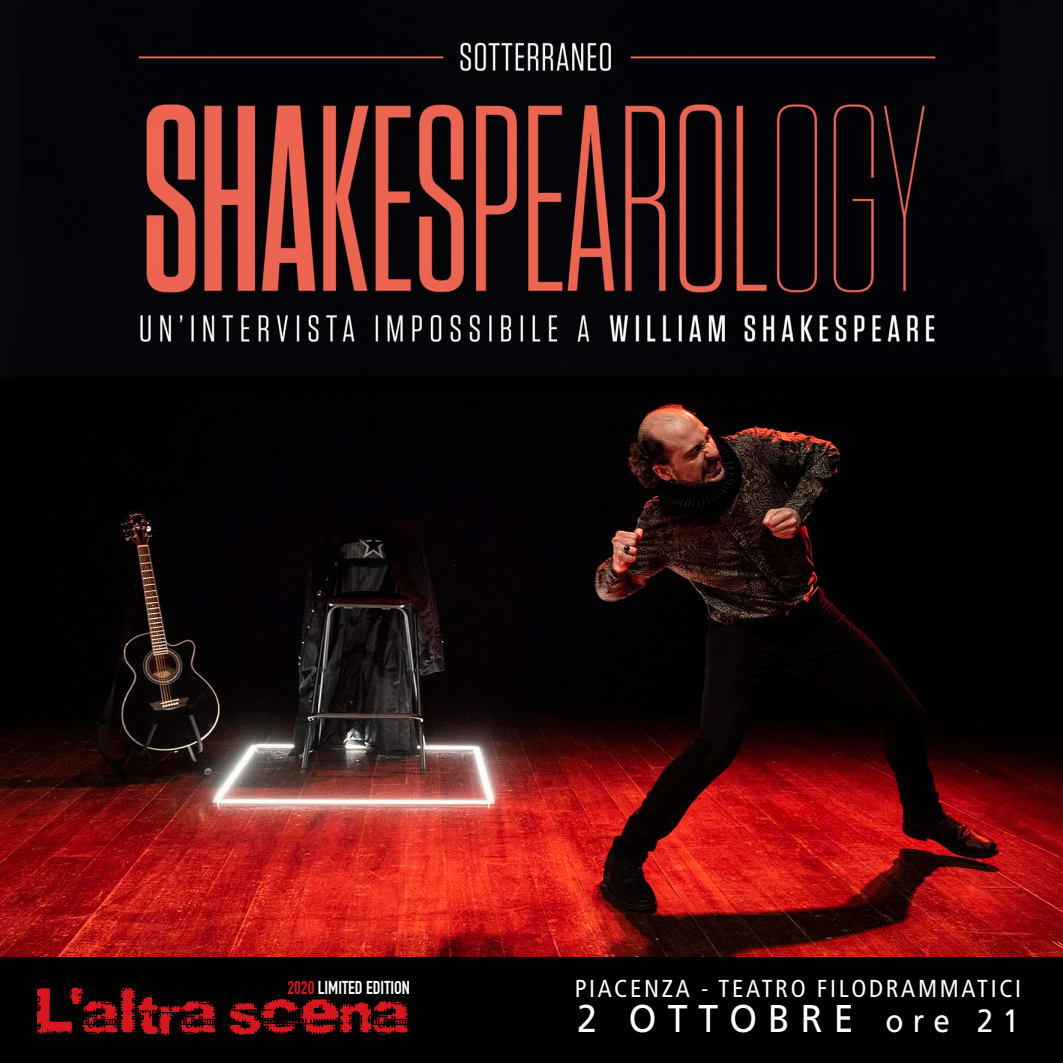
<style>
.page{position:relative;width:1063px;height:1063px;background:#000}
.page>*{position:absolute;margin:0;border:0;box-sizing:border-box;transform-origin:0 0}
.t1{font:50.5px "Prefix";letter-spacing:-.08em;color:#d7171f}
.t2{font:38.75px "Frutiger LT Std";letter-spacing:.31em;color:#fff;scale:.92 1}
.t3{font:condensed 24.5px "Frutiger LT Std";letter-spacing:.11em;color:#fff}
.t4{font:700 18.25px "DIN Condensed";color:#fff}
.s1{color:#d7171f}
.s2{font-size:32.25px}
</style>
<div class="page">
<img style="left:0;top:0;width:1063px;height:377px">
<img style="left:0;top:400px;width:1063px;height:557px">
<p class="t4" style="left:287px;top:977px;width:124px"><span class="s1">2020</span> LIMITED EDITION</p>
<p class="t3" style="left:575px;top:974px;width:448px">PIACENZA - TEATRO FILODRAMMATICI</p>
<p class="t2" style="left:577px;top:996px;width:482px">2 OTTOBRE <span class="s2">ore 21</span></p>
<p class="t1" style="left:34px;top:986px;width:376px">L’altra scena</p>
</div>
